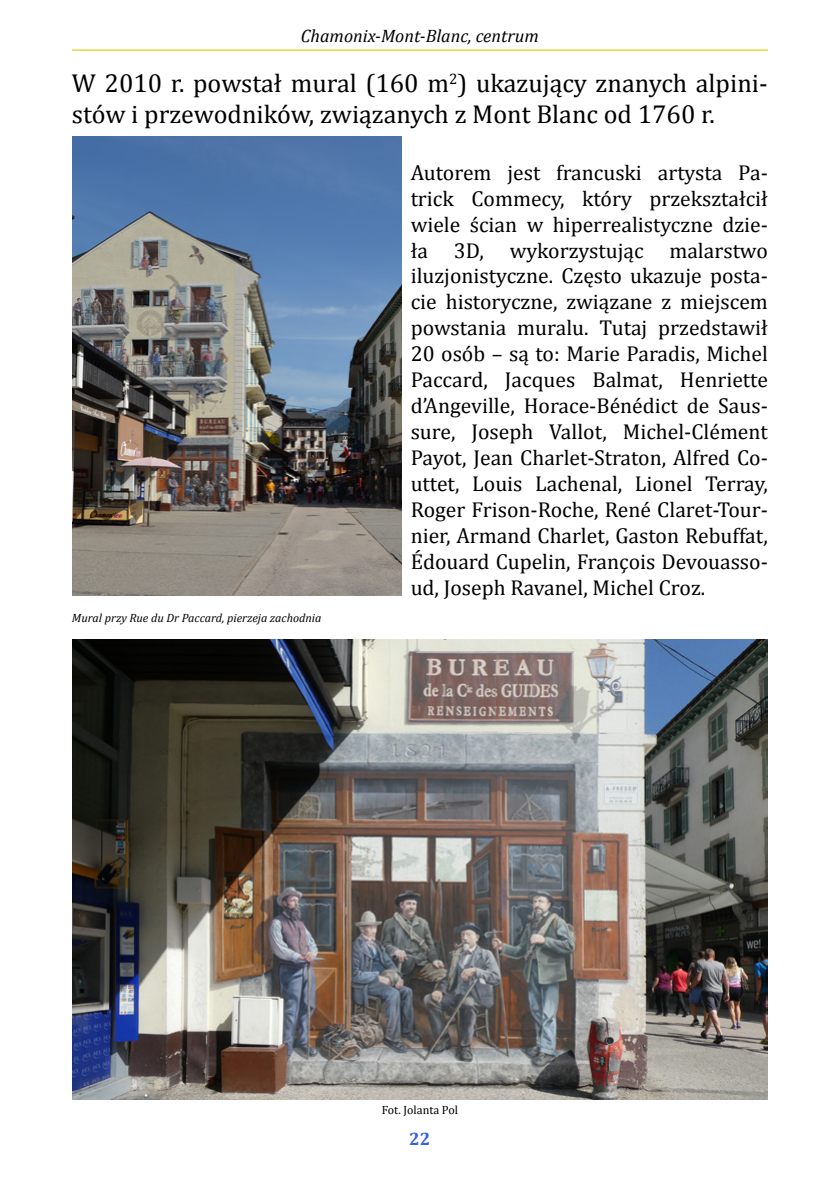
<style>
.page{position:relative;width:840px;height:1191px;background:#fff}
.page>*{position:absolute;margin:0;border:0;box-sizing:border-box;transform-origin:0 0}
.t1{font:26px/31.2px "Cambria";color:#000}
.t2{font:21.6px/26px "Cambria";color:#000;text-align:justify}
.t3{font:italic 18px "Cambria";color:#000}
.t4{font:700 18px "Cambria";color:#335fe1}
.t5{font:italic 12px "Cambria";color:#000}
.t6{font:12px "Cambria";color:#000}
</style>
<div class="page">
<hr style="left:72px;top:49px;width:695px;height:2px;background:#e3d83b">
<img style="left:72px;top:136px;width:329px;height:459px">
<img style="left:72px;top:639px;width:695px;height:460px">
<p class="t3" style="left:301px;top:24px;width:239px">Chamonix-Mont-Blanc, centrum</p>
<p class="t1" style="left:72px;top:68px;width:697px">W 2010 r. powstał mural (160 m<sup>2</sup>) ukazujący znanych alpini&shy;stów i przewodników, związanych z Mont Blanc od 1760 r.</p>
<p class="t2" style="left:410px;top:159px;width:358px">Autorem jest francuski artysta Pa&shy;trick Commecy, który przekształcił wiele ścian w hiperrealistyczne dzie&shy;ła 3D, wykorzystując malarstwo iluzjonistyczne. Często ukazuje posta&shy;cie historyczne, związane z miejscem powstania muralu. Tutaj przedstawił 20 osób – są to: Marie Paradis, Michel Paccard, Jacques Balmat, Henriette d’Angeville, Horace-Bénédict de Saus&shy;sure, Joseph Vallot, Michel-Clément Payot, Jean Charlet-Straton, Alfred Co&shy;uttet, Louis Lachenal, Lionel Terray, Roger Frison-Roche, René Claret-Tour&shy;nier, Armand Charlet, Gaston Rebuffat, Édouard Cupelin, François Devouasso&shy;ud, Joseph Ravanel, Michel Croz.</p>
<p class="t5" style="left:72px;top:609px;width:251px">Mural przy Rue du Dr Paccard, pierzeja zachodnia</p>
<p class="t6" style="left:381px;top:1103px;width:78px">Fot. Jolanta Pol</p>
<p class="t4" style="left:409px;top:1126px;width:23px">22</p>
</div>
